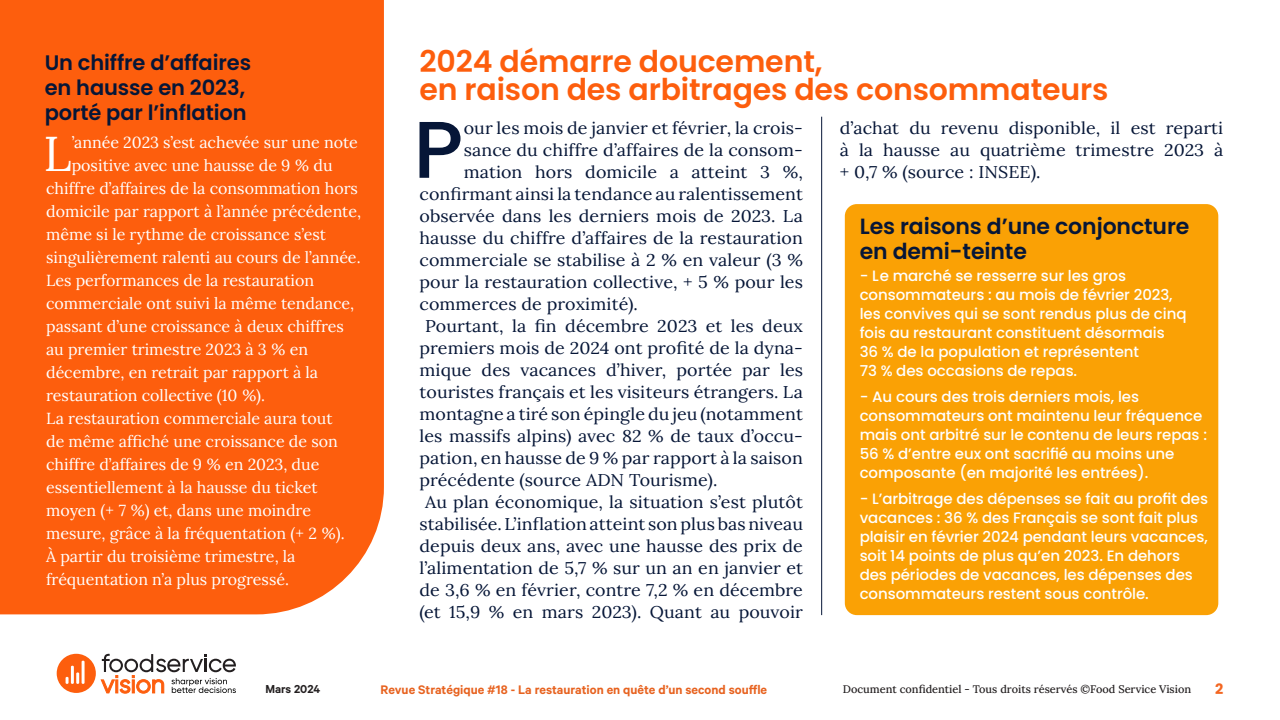
<style>
.page{position:relative;width:1280px;height:720px;background:#fff}
.page>*{position:absolute;margin:0;border:0;box-sizing:border-box;transform-origin:0 0}
.t1{font:500 80.3px "Poppins";color:#061637;scale:1.05 1}
.t2{font:48.9px "Lora";color:#fff}
.t3{font:600 30px/28px "Poppins";letter-spacing:-.005em;color:#fd5e0d}
.t4{font:600 22px/25px "Poppins";letter-spacing:-.005em;color:#061637}
.t5{font:600 21px "Poppins";letter-spacing:-.005em;color:#061637}
.t6{font:17px/22px "Lora";letter-spacing:.005em;color:#061637;text-align:justify;scale:1.05 1}
.t7{font:16px/23px "Lora";color:#fff}
.t8{font:500 15px/19px "Poppins";letter-spacing:-.005em;color:#fff}
.t9{font:700 14.3px "Poppins";color:#f36621}
.t10{font:600 14px "Calibre";color:#e7621f}
.t11{font:600 13px "Calibre";color:#231f20}
.t12{font:11px "Lora";color:#231f20}
</style>
<div class="page">
<div style="left:845px;top:204px;width:373px;height:411px;background:#faa105;border-radius:12px"></div>
<div style="left:0;top:0;width:384px;height:614px;background:#fd5e0d"></div>
<hr style="left:821px;top:117px;width:1px;height:498px;background:#061637">
<div style="left:57px;top:654px;width:39px;height:39px;background:#fd5e0d;border-radius:50%"></div>
<svg style="left:66px;top:677px;width:3px;height:7px"></svg>
<hr style="left:71px;top:666px;width:3px;height:18px;background:#fff">
<svg style="left:76px;top:672px;width:3px;height:12px"></svg>
<hr style="left:82px;top:661px;width:3px;height:23px;background:#fff">
<svg style="left:100px;top:654px;width:136px;height:40px"></svg>
<p class="t5" style="left:45px;top:50px;width:208px">Un chiffre d’affaires</p>
<p class="t5" style="left:45px;top:75px;width:202px">en hausse en 2023,</p>
<p class="t5" style="left:45px;top:100px;width:203px">porté par l’inflation</p>
<p class="t2" style="left:43px;top:116px;width:30px">L</p>
<p class="t7" style="left:72px;top:130px;width:288px">’année 2023 s’est achevée sur une note</p>
<p class="t7" style="left:72px;top:153px;width:262px">positive avec une hausse de 9 % du</p>
<p class="t7" style="left:46px;top:176px;width:313px">chiffre d’affaires de la consommation hors</p>
<p class="t7" style="left:46px;top:199px;width:317px">domicile par rapport à l’année précédente,</p>
<p class="t7" style="left:46px;top:222px;width:281px">même si le rythme de croissance s’est</p>
<p class="t7" style="left:46px;top:245px;width:316px">singulièrement ralenti au cours de l’année.</p>
<p class="t7" style="left:46px;top:268px;width:270px">Les performances de la restauration</p>
<p class="t7" style="left:46px;top:291px;width:310px">commerciale ont suivi la même tendance,</p>
<p class="t7" style="left:46px;top:314px;width:299px">passant d’une croissance à deux chiffres</p>
<p class="t7" style="left:46px;top:337px;width:264px">au premier trimestre 2023 à 3 % en</p>
<p class="t7" style="left:46px;top:360px;width:274px">décembre, en retrait par rapport à la</p>
<p class="t7" style="left:46px;top:383px;width:220px">restauration collective (10 %).</p>
<p class="t7" style="left:46px;top:406px;width:300px">La restauration commerciale aura tout de même affiché une croissance de son chiffre d’affaires de 9 % en 2023, due essentiellement à la hausse du ticket moyen (+ 7 %) et, dans une moindre mesure, grâce à la fréquentation (+ 2 %).<br>À partir du troisième trimestre, la fréquentation n’a plus progressé.</p>
<p class="t3" style="left:420px;top:48px;width:691px">2024 démarre doucement,<br>en raison des arbitrages des consommateurs</p>
<p class="t1" style="left:413px;top:103px;width:49px">P</p>
<p class="t6" style="left:464px;top:116px;width:325px">our les mois de janvier et février, la crois-</p>
<p class="t6" style="left:464px;top:138px;width:325px">sance du chiffre d’affaires de la consom-</p>
<p class="t6" style="left:464px;top:160px;width:325px">mation hors domicile a atteint 3 %,</p>
<p class="t6" style="left:420px;top:182px;width:367px">confirmant ainsi la tendance au ralentissement</p>
<p class="t6" style="left:420px;top:204px;width:367px">observée dans les derniers mois de 2023. La</p>
<p class="t6" style="left:420px;top:226px;width:367px">hausse du chiffre d’affaires de la restauration</p>
<p class="t6" style="left:420px;top:248px;width:367px">commerciale se stabilise à 2 % en valeur (3 %</p>
<p class="t6" style="left:420px;top:270px;width:367px">pour la restauration collective, + 5 % pour les</p>
<p class="t6" style="left:420px;top:292px;width:210px">commerces de proximité).</p>
<p class="t6" style="left:420px;top:314px;width:367px;text-indent:6px">Pourtant, la fin décembre 2023 et les deux premiers mois de 2024 ont profité de la dyna&shy;mique des vacances d’hiver, portée par les touristes français et les visiteurs étrangers. La montagne a tiré son épingle du jeu (notamment les massifs alpins) avec 82 % de taux d’occu&shy;pation, en hausse de 9 % par rapport à la saison précédente (source ADN Tourisme).</p>
<p class="t6" style="left:420px;top:490px;width:367px;text-align:center">Au plan économique, la situation s’est plutôt stabilisée. L’inflation atteint son plus bas niveau depuis deux ans, avec une hausse des prix de l’alimentation de 5,7 % sur un an en janvier et de 3,6 % en février, contre 7,2 % en décembre (et 15,9 % en mars 2023). Quant au pouvoir</p>
<p class="t6" style="left:840px;top:116px;width:367px">d’achat du revenu disponible, il est reparti à la hausse au quatrième trimestre 2023 à + 0,7 % (source : INSEE).</p>
<p class="t4" style="left:860px;top:214px;width:331px">Les raisons d’une conjoncture en demi-teinte</p>
<p class="t8" style="left:860px;top:266px;width:328px">- Le marché se resserre sur les gros consommateurs : au mois de février 2023, les convives qui se sont rendus plus de cinq fois au restaurant constituent désormais 36 % de la population et représentent<br>73 % des occasions de repas.</p>
<p class="t8" style="left:860px;top:387px;width:349px">- Au cours des trois derniers mois, les consommateurs ont maintenu leur fréquence mais ont arbitré sur le contenu de leurs repas :<br>56 % d’entre eux ont sacrifié au moins une composante (en majorité les entrées).</p>
<p class="t8" style="left:860px;top:489px;width:350px">- L’arbitrage des dépenses se fait au profit des vacances : 36 % des Français se sont fait plus plaisir en février 2024 pendant leurs vacances, soit 14 points de plus qu’en 2023. En dehors des périodes de vacances, les dépenses des consommateurs restent sous contrôle.</p>
<p class="t11" style="left:265px;top:682px;width:56px">Mars 2024</p>
<p class="t10" style="left:381px;top:681px;width:388px">Revue Stratégique #18 - La restauration en quête d’un second souffle</p>
<p class="t12" style="left:843px;top:681px;width:350px">Document confidentiel - Tous droits réservés ©Food Service Vision</p>
<p class="t9" style="left:1215px;top:680px;width:10px">2</p>
</div>
